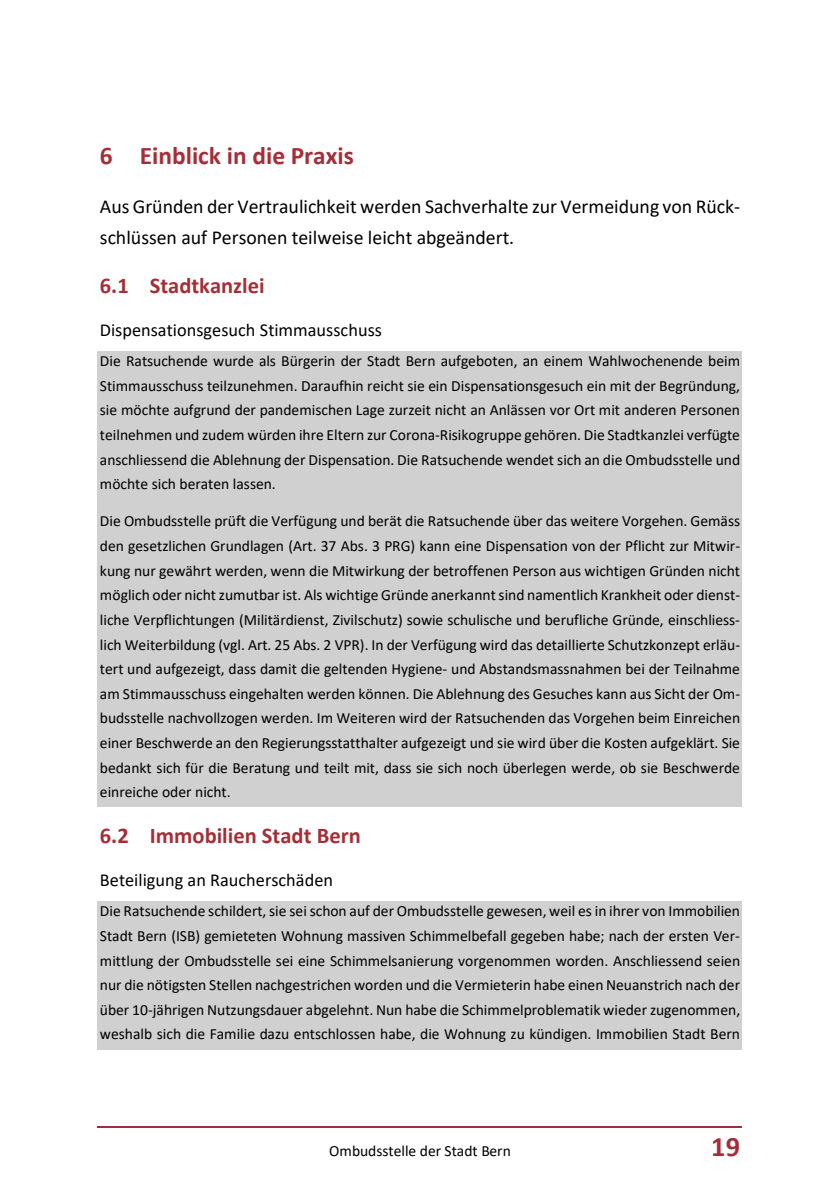
<style>
.page{position:relative;width:840px;height:1191px;background:#fff}
.page>*{position:absolute;margin:0;border:0;box-sizing:border-box;transform-origin:0 0}
.t1{font:700 28.2px "Calibri";color:#a42e37}
.t2{font:700 25.4px "Calibri";color:#a42e37}
.t3{font:700 22.4px "Calibri";color:#a42e37}
.t4{font:19.8px/31.2px "Calibri";color:#000}
.t5{font:18.2px "Calibri";color:#000}
.t6{font:15.6px/24.6px "Calibri";color:#000;text-align:justify}
</style>
<div class="page">
<hr style="left:98px;top:1126px;width:643px;height:1px;background:#a42e37">
<div style="left:98px;top:351px;width:643px;height:25px;background:#d0d0d0"></div>
<div style="left:98px;top:376px;width:643px;height:24px;background:#d0d0d0"></div>
<div style="left:98px;top:400px;width:643px;height:25px;background:#d0d0d0"></div>
<div style="left:98px;top:425px;width:643px;height:25px;background:#d0d0d0"></div>
<div style="left:98px;top:450px;width:643px;height:24px;background:#d0d0d0"></div>
<div style="left:98px;top:474px;width:643px;height:38px;background:#d0d0d0"></div>
<div style="left:98px;top:512px;width:643px;height:24px;background:#d0d0d0"></div>
<div style="left:98px;top:536px;width:643px;height:25px;background:#d0d0d0"></div>
<div style="left:98px;top:561px;width:643px;height:24px;background:#d0d0d0"></div>
<div style="left:98px;top:585px;width:643px;height:25px;background:#d0d0d0"></div>
<div style="left:98px;top:610px;width:643px;height:25px;background:#d0d0d0"></div>
<div style="left:98px;top:635px;width:643px;height:24px;background:#d0d0d0"></div>
<div style="left:98px;top:659px;width:643px;height:25px;background:#d0d0d0"></div>
<div style="left:98px;top:684px;width:643px;height:24px;background:#d0d0d0"></div>
<div style="left:98px;top:708px;width:643px;height:25px;background:#d0d0d0"></div>
<div style="left:98px;top:733px;width:643px;height:25px;background:#d0d0d0"></div>
<div style="left:98px;top:758px;width:643px;height:24px;background:#d0d0d0"></div>
<div style="left:98px;top:782px;width:643px;height:25px;background:#d0d0d0"></div>
<div style="left:98px;top:901px;width:643px;height:25px;background:#d0d0d0"></div>
<div style="left:98px;top:926px;width:643px;height:24px;background:#d0d0d0"></div>
<div style="left:98px;top:950px;width:643px;height:25px;background:#d0d0d0"></div>
<div style="left:98px;top:975px;width:643px;height:25px;background:#d0d0d0"></div>
<div style="left:98px;top:1000px;width:643px;height:24px;background:#d0d0d0"></div>
<div style="left:98px;top:1024px;width:643px;height:25px;background:#d0d0d0"></div>
<h2 class="t2" style="left:100px;top:138px;width:255px">6 Einblick in die Praxis</h2>
<p class="t4" style="left:100px;top:190px;width:641px">Aus Gründen der Vertraulichkeit werden Sachverhalte zur Vermeidung von Rück&shy;schlüssen auf Personen teilweise leicht abgeändert.</p>
<h3 class="t3" style="left:100px;top:269px;width:166px">6.1 Stadtkanzlei</h3>
<p class="t5" style="left:100px;top:317px;width:283px">Dispensationsgesuch Stimmausschuss</p>
<p class="t6" style="left:100px;top:348px;width:641px">Die Ratsuchende wurde als Bürgerin der Stadt Bern aufgeboten, an einem Wahlwochenende beim Stimmausschuss teilzunehmen. Daraufhin reicht sie ein Dispensationsgesuch ein mit der Begründung, sie möchte aufgrund der pandemischen Lage zurzeit nicht an Anlässen vor Ort mit anderen Personen teilnehmen und zudem würden ihre Eltern zur Corona-Risikogruppe gehören. Die Stadtkanzlei verfügte anschliessend die Ablehnung der Dispensation. Die Ratsuchende wendet sich an die Ombudsstelle und möchte sich beraten lassen.</p>
<p class="t6" style="left:100px;top:508px;width:641px">Die Ombudsstelle prüft die Verfügung und berät die Ratsuchende über das weitere Vorgehen. Gemäss den gesetzlichen Grundlagen (Art. 37 Abs. 3 PRG) kann eine Dispensation von der Pflicht zur Mitwir&shy;kung nur gewährt werden, wenn die Mitwirkung der betroffenen Person aus wichtigen Gründen nicht möglich oder nicht zumutbar ist. Als wichtige Gründe anerkannt sind namentlich Krankheit oder dienst&shy;liche Verpflichtungen (Militärdienst, Zivilschutz) sowie schulische und berufliche Gründe, einschliess&shy;lich Weiterbildung (vgl. Art. 25 Abs. 2 VPR). In der Verfügung wird das detaillierte Schutzkonzept erläu&shy;tert und aufgezeigt, dass damit die geltenden Hygiene- und Abstandsmassnahmen bei der Teilnahme am Stimmausschuss eingehalten werden können. Die Ablehnung des Gesuches kann aus Sicht der Om&shy;budsstelle nachvollzogen werden. Im Weiteren wird der Ratsuchenden das Vorgehen beim Einreichen einer Beschwerde an den Regierungsstatthalter aufgezeigt und sie wird über die Kosten aufgeklärt. Sie bedankt sich für die Beratung und teilt mit, dass sie sich noch überlegen werde, ob sie Beschwerde einreiche oder nicht.</p>
<h3 class="t3" style="left:100px;top:819px;width:262px">6.2 Immobilien Stadt Bern</h3>
<p class="t5" style="left:100px;top:867px;width:234px">Beteiligung an Raucherschäden</p>
<p class="t6" style="left:100px;top:898px;width:641px">Die Ratsuchende schildert, sie sei schon auf der Ombudsstelle gewesen, weil es in ihrer von Immobilien Stadt Bern (ISB) gemieteten Wohnung massiven Schimmelbefall gegeben habe; nach der ersten Ver&shy;mittlung der Ombudsstelle sei eine Schimmelsanierung vorgenommen worden. Anschliessend seien nur die nötigsten Stellen nachgestrichen worden und die Vermieterin habe einen Neuanstrich nach der über 10-jährigen Nutzungsdauer abgelehnt. Nun habe die Schimmelproblematik wieder zugenommen, weshalb sich die Familie dazu entschlossen habe, die Wohnung zu kündigen. Immobilien Stadt Bern</p>
<p class="t6" style="left:329px;top:1138px;width:183px">Ombudsstelle der Stadt Bern</p>
<h1 class="t1" style="left:711px;top:1126px;width:30px">19</h1>
</div>
